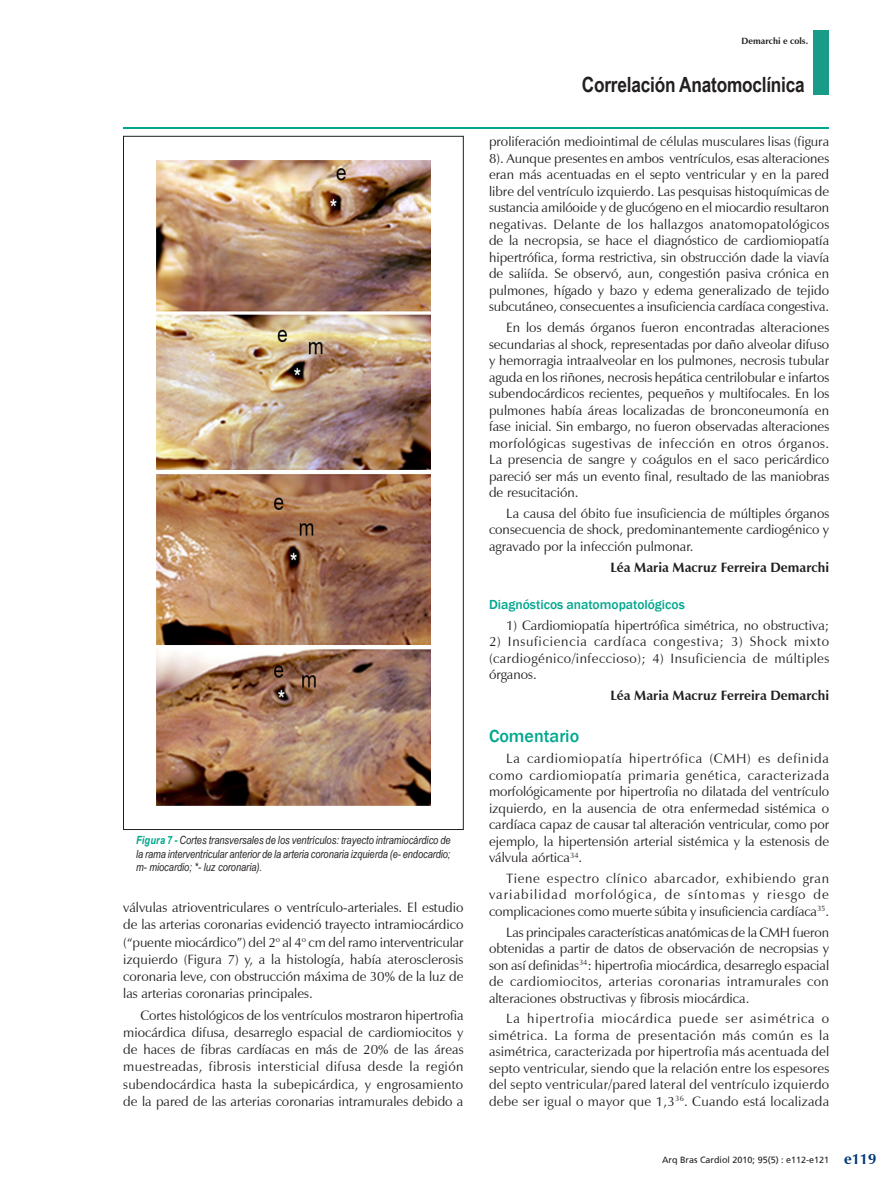
<style>
.page{position:relative;width:893px;height:1191px;background:#fff}
.page>*{position:absolute;margin:0;border:0;box-sizing:border-box;transform-origin:0 0}
.t1{font:700 21px "Arial Narrow";letter-spacing:-.01em;color:#231f20}
.Títulos__textos{font:500 18px "Franklin Gothic";color:#00a78e}
.t2{font:700 15px "Zapf Humanist 601 BT";color:#013775}
.Texto{font:13.5px/16.5px "Zapf Humanist 601 BT";color:#231f20;text-align:justify}
.Texto-2{font:700 13.5px "Zapf Humanist 601 BT";color:#231f20}
.Subtítulo{font:500 13.5px "Franklin Gothic";color:#00a78e}
._04_FIGURA_ref{font:italic 11.25px/13.5px "Arial Narrow";letter-spacing:-.005em;color:#231f20;text-align:justify}
.t3{font:9px "Frutiger";color:#231f20}
.t4{font:700 9px "Zapf Humanist 601 BT";color:#231f20}
.s1{font-weight:700;color:#00a78e}
</style>
<div class="page">
<div style="left:813px;top:30px;width:16px;height:64px;background:#189c88"></div>
<hr style="left:123px;top:127px;width:706px;height:1px;background:#00a78e">
<img style="left:156px;top:160px;width:275px;height:645px">
<p class="_04_FIGURA_ref" style="left:136px;top:833px;width:316px"><span class="s1">Figura 7 -</span> Cortes transversales de los ventrículos: trayecto intramiocárdico de la rama interventricular anterior de la arteria coronaria izquierda (e- endocardio; m- miocardio; *- luz coronaria).</p>
<p class="Texto" style="left:123px;top:899px;width:342px;line-height:17.2px">válvulas atrioventriculares o ventrículo-arteriales. El estudio de las arterias coronarias evidenció trayecto intramiocárdico (“puente miocárdico”) del 2<sup>o</sup> al 4<sup>o</sup> cm del ramo interventricular izquierdo (Figura 7) y, a la histología, había aterosclerosis coronaria leve, con obstrucción máxima de 30% de la luz de las arterias coronarias principales.</p>
<p class="Texto" style="left:123px;top:1006px;width:342px;line-height:17.2px;text-indent:17px">Cortes histológicos de los ventrículos mostraron hipertrofia miocárdica difusa, desarreglo espacial de cardiomiocitos y de haces de fibras cardíacas en más de 20% de las áreas muestreadas, fibrosis intersticial difusa desde la región subendocárdica hasta la subepicárdica, y engrosamiento de la pared de las arterias coronarias intramurales debido a</p>
<p class="t4" style="left:741px;top:36px;width:68px">Demarchi e cols.</p>
<h1 class="t1" style="left:582px;top:69px;width:224px">Correlación Anatomoclínica</h1>
<p class="Texto" style="left:489px;top:133px;width:342px">proliferación mediointimal de células musculares lisas (figura 8). Aunque presentes en ambos ventrículos, esas alteraciones eran más acentuadas en el septo ventricular y en la pared libre del ventrículo izquierdo. Las pesquisas histoquímicas de sustancia amilóoide y de glucógeno en el miocardio resultaron negativas. Delante de los hallazgos anatomopatológicos de la necropsia, se hace el diagnóstico de cardiomiopatía hipertrófica, forma restrictiva, sin obstrucción dade la viavía de saliída. Se observó, aun, congestión pasiva crónica en pulmones, hígado y bazo y edema generalizado de tejido subcutáneo, consecuentes a insuficiencia cardíaca congestiva.</p>
<p class="Texto" style="left:489px;top:319px;width:342px;text-indent:17px">En los demás órganos fueron encontradas alteraciones secundarias al shock, representadas por daño alveolar difuso y hemorragia intraalveolar en los pulmones, necrosis tubular aguda en los riñones, necrosis hepática centrilobular e infartos subendocárdicos recientes, pequeños y multifocales. En los pulmones había áreas localizadas de bronconeumonía en fase inicial. Sin embargo, no fueron observadas alteraciones morfológicas sugestivas de infección en otros órganos.<br>La presencia de sangre y coágulos en el saco pericárdico pareció ser más un evento final, resultado de las maniobras de resucitación.</p>
<p class="Texto" style="left:489px;top:505px;width:342px;text-indent:17px">La causa del óbito fue insuficiencia de múltiples órganos consecuencia de shock, predominantemente cardiogénico y agravado por la infección pulmonar.</p>
<p class="Texto-2" style="left:610px;top:558px;width:220px">Léa Maria Macruz Ferreira Demarchi</p>
<p class="Subtítulo" style="left:489px;top:596px;width:197px">Diagnósticos anatomopatológicos</p>
<p class="Texto" style="left:506px;top:616px;width:325px">1) Cardiomiopatía hipertrófica simétrica, no obstructiva;</p>
<p class="Texto" style="left:489px;top:633px;width:342px">2) Insuficiencia cardíaca congestiva; 3) Shock mixto (cardiogénico/infeccioso); 4) Insuficiencia de múltiples órganos.</p>
<p class="Texto-2" style="left:610px;top:687px;width:220px">Léa Maria Macruz Ferreira Demarchi</p>
<p class="Títulos__textos" style="left:489px;top:725px;width:92px">Comentario</p>
<p class="Texto" style="left:489px;top:750px;width:342px;text-indent:17px">La cardiomiopatía hipertrófica (CMH) es definida como cardiomiopatía primaria genética, caracterizada morfológicamente por hipertrofia no dilatada del ventrículo izquierdo, en la ausencia de otra enfermedad sistémica o cardíaca capaz de causar tal alteración ventricular, como por ejemplo, la hipertensión arterial sistémica y la estenosis de válvula aórtica<sup>34</sup>.</p>
<p class="Texto" style="left:489px;top:870px;width:342px;text-indent:17px">Tiene espectro clínico abarcador, exhibiendo gran variabilidad morfológica, de síntomas y riesgo de complicaciones como muerte súbita y insuficiencia cardíaca<sup>35</sup>.</p>
<p class="Texto" style="left:489px;top:923px;width:342px;text-indent:17px">Las principales características anatómicas de la CMH fueron obtenidas a partir de datos de observación de necropsias y son así definidas<sup>34</sup>: hipertrofia miocárdica, desarreglo espacial de cardiomiocitos, arterias coronarias intramurales con alteraciones obstructivas y fibrosis miocárdica.</p>
<p class="Texto" style="left:489px;top:1010px;width:342px;text-indent:17px">La hipertrofia miocárdica puede ser asimétrica o simétrica. La forma de presentación más común es la asimétrica, caracterizada por hipertrofia más acentuada del septo ventricular, siendo que la relación entre los espesores del septo ventricular/pared lateral del ventrículo izquierdo debe ser igual o mayor que 1,3<sup>36</sup>. Cuando está localizada</p>
<p class="t3" style="left:662px;top:1154px;width:169px">Arq Bras Cardiol 2010; 95(5) : e112-e121</p>
<p class="t2" style="left:844px;top:1149px;width:34px">e119</p>
</div>
